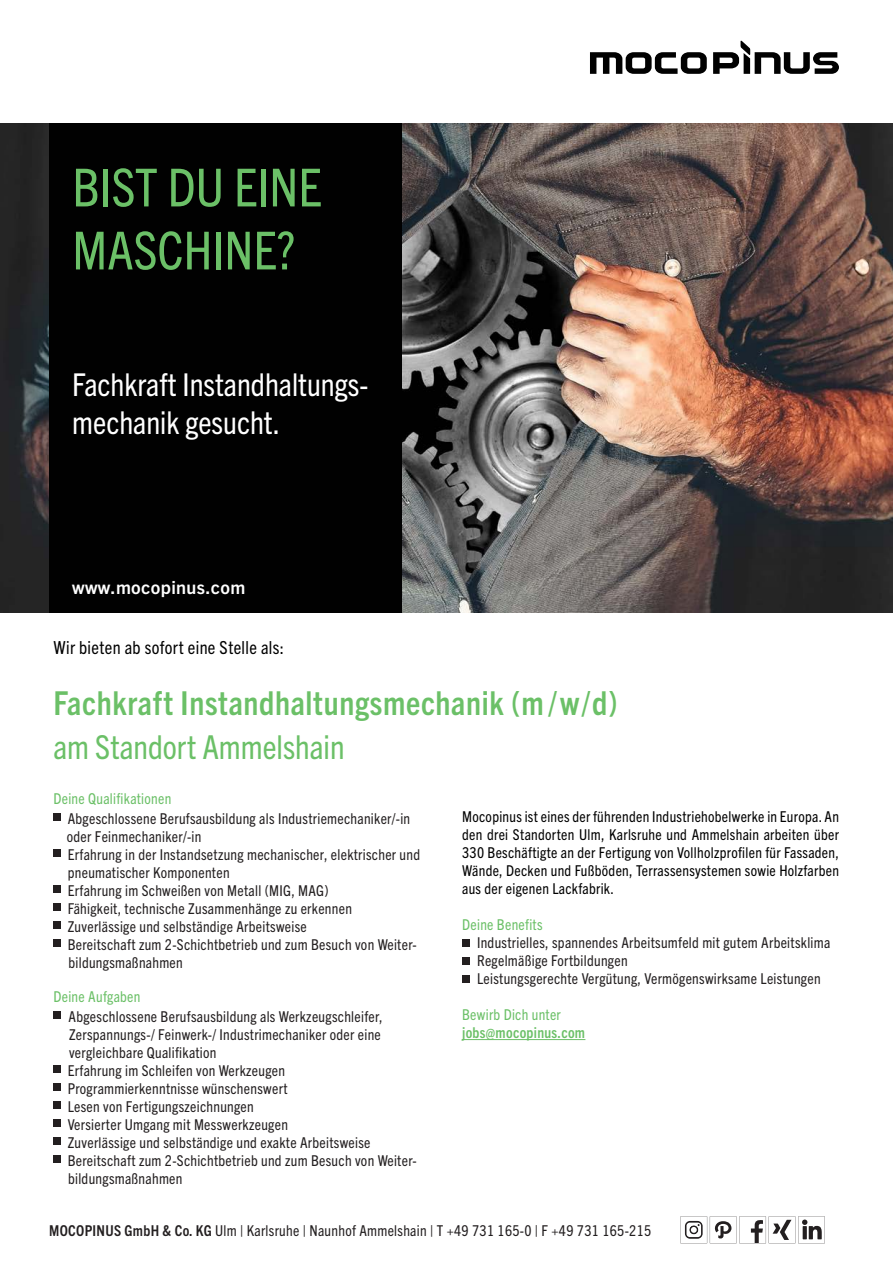
<style>
.page{position:relative;width:893px;height:1263px;background:#fff}
.page>*{position:absolute;margin:0;border:0;box-sizing:border-box;transform-origin:0 0}
.t1{font:condensed 52.5px/63px "Trade Gothic Next LT Pro";color:#6bc067}
.t2{font:700 condensed 33px "Trade Gothic Next LT Pro";letter-spacing:.02em;color:#6bc067}
.t3{font:condensed 33px "Trade Gothic Next LT Pro";color:#6bc067}
.t4{font:condensed 31.5px/37.8px "Trade Gothic Next LT Pro";color:#fff}
.t5{font:condensed 18px "Trade Gothic Next LT Pro";letter-spacing:.02em;color:#010101}
.t6{font:700 18px "Trade Gothic Next LT Pro";letter-spacing:.02em;color:#fff}
.t7{font:condensed 15px/18px "Trade Gothic Next LT Pro";letter-spacing:.02em;color:#231f20}
.t8{font:condensed 15px/18px "Trade Gothic Next LT Pro";letter-spacing:.02em;color:#010101;text-align:justify}
.t9{font:condensed 15px "Trade Gothic Next LT Pro";letter-spacing:.02em;color:#6bc067}
.t10{font:700 condensed 15px "Trade Gothic Next LT Pro";letter-spacing:.02em;color:#6bc067}
.s1{font-weight:700}
</style>
<div class="page">
<img style="left:0;top:123px;width:893px;height:489px">
<svg style="left:590px;top:52px;width:117px;height:22px"></svg>
<svg style="left:713px;top:41px;width:126px;height:33px"></svg>
<div style="left:53px;top:813px;width:8px;height:7px;background:#231f20"></div>
<div style="left:53px;top:849px;width:8px;height:7px;background:#231f20"></div>
<div style="left:53px;top:885px;width:8px;height:7px;background:#231f20"></div>
<div style="left:53px;top:903px;width:8px;height:7px;background:#231f20"></div>
<div style="left:53px;top:921px;width:8px;height:7px;background:#231f20"></div>
<div style="left:53px;top:939px;width:8px;height:7px;background:#231f20"></div>
<div style="left:53px;top:1011px;width:8px;height:7px;background:#231f20"></div>
<div style="left:53px;top:1065px;width:8px;height:7px;background:#231f20"></div>
<div style="left:53px;top:1083px;width:8px;height:7px;background:#231f20"></div>
<div style="left:53px;top:1101px;width:8px;height:7px;background:#231f20"></div>
<div style="left:53px;top:1119px;width:8px;height:7px;background:#231f20"></div>
<div style="left:53px;top:1137px;width:8px;height:7px;background:#231f20"></div>
<div style="left:53px;top:1155px;width:8px;height:7px;background:#231f20"></div>
<hr style="left:462px;top:1039px;width:123px;height:1px;background:#6bc067">
<div style="left:462px;top:939px;width:8px;height:7px;background:#231f20"></div>
<div style="left:462px;top:957px;width:8px;height:7px;background:#231f20"></div>
<div style="left:462px;top:975px;width:8px;height:7px;background:#231f20"></div>
<svg style="left:680px;top:1216px;width:145px;height:27px"></svg>
<div style="left:49px;top:123px;width:353px;height:489px;background:#010101"></div>
<h1 class="t1" style="left:72px;top:153px;width:251px">BIST DU EINE<br>MASCHINE?</h1>
<h3 class="t4" style="left:72px;top:363px;width:298px">Fachkraft Instandhaltungs&shy;mechanik gesucht.</h3>
<p class="t6" style="left:72px;top:575px;width:174px">www.mocopinus.com</p>
<p class="t5" style="left:53px;top:635px;width:232px">Wir bieten ab sofort eine Stelle als:</p>
<h2 class="t2" style="left:53px;top:681px;width:566px">Fachkraft Instandhaltungsmechanik (m /w/d)</h2>
<h2 class="t3" style="left:53px;top:724px;width:293px">am Standort Ammelshain</h2>
<p class="t9" style="left:53px;top:788px;width:119px">Deine Qualifikationen</p>
<p class="t7" style="left:67px;top:808px;width:355px">Abgeschlossene Berufsausbildung als Industriemechaniker/-in oder Feinmechaniker/-in<br>Erfahrung in der Instandsetzung mechanischer, elektrischer und pneumatischer Komponenten<br>Erfahrung im Schweißen von Metall (MIG, MAG)<br>Fähigkeit, technische Zusammenhänge zu erkennen Zuverlässige und selbständige Arbeitsweise<br>Bereitschaft zum 2-Schichtbetrieb und zum Besuch von Weiter&shy;bildungsmaßnahmen</p>
<p class="t9" style="left:53px;top:986px;width:89px">Deine Aufgaben</p>
<p class="t7" style="left:68px;top:1006px;width:351px">Abgeschlossene Berufsausbildung als Werkzeugschleifer, Zerspannungs-/ Feinwerk-/ Industrimechaniker oder eine vergleichbare Qualifikation<br>Erfahrung im Schleifen von Werkzeugen Programmierkenntnisse wünschenswert<br>Lesen von Fertigungszeichnungen<br>Versierter Umgang mit Messwerkzeugen<br>Zuverlässige und selbständige und exakte Arbeitsweise Bereitschaft zum 2-Schichtbetrieb und zum Besuch von Weiter&shy;bildungsmaßnahmen</p>
<p class="t8" style="left:462px;top:807px;width:378px">Mocopinus ist eines der führenden Industriehobelwerke in Europa. An den drei Standorten Ulm, Karlsruhe und Ammelshain arbeiten über 330 Beschäftigte an der Fertigung von Vollholzprofilen für Fassaden, Wände, Decken und Fußböden, Terrassensystemen sowie Holzfarben aus der eigenen Lackfabrik.</p>
<p class="t9" style="left:462px;top:914px;width:82px">Deine Benefits</p>
<p class="t7" style="left:477px;top:933px;width:355px">Industrielles, spannendes Arbeitsumfeld mit gutem Arbeitsklima<br>Regelmäßige Fortbildungen<br>Leistungsgerechte Vergütung, Vermögenswirksame Leistungen</p>
<p class="t9" style="left:462px;top:1004px;width:100px">Bewirb Dich unter</p>
<p class="t10" style="left:462px;top:1022px;width:124px">jobs@mocopinus.com</p>
<p class="t7" style="left:49px;top:1220px;width:603px"><span class="s1">MOCOPINUS GmbH &amp; Co. KG</span> Ulm | Karlsruhe | Naunhof Ammelshain | T +49 731 165-0 | F +49 731 165-215</p>
</div>
